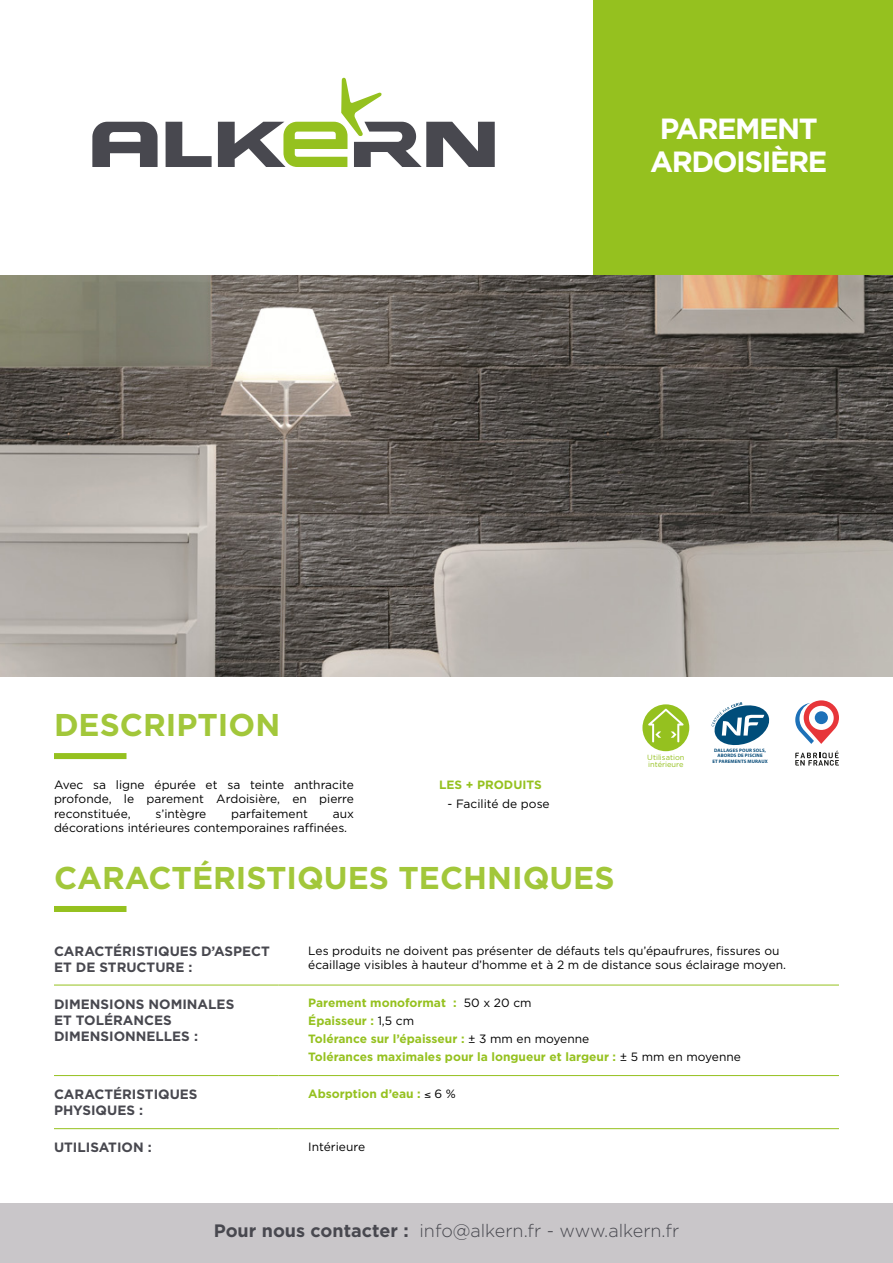
<style>
.page{position:relative;width:893px;height:1263px;background:#fff}
.page>*{position:absolute;margin:0;border:0;box-sizing:border-box;transform-origin:0 0}
.t1{font:700 31.5px "Gotham";color:#a2c73a}
.t2{font:700 29.25px/33px "Gotham";letter-spacing:-.05em;color:#fff;text-align:center}
.t3{font:300 18px "Gotham";color:#48484f}
.t4{font:700 13.5px/16.2px "Gotham";color:#48484f}
.t5{font:12px/14.4px "Gotham";color:#000}
.t6{font:700 12px/17.7px "Gotham";color:#95c11f}
.t7{font:7.5px/7.2px "Gotham";color:#95c11f}
.t8{font:700 4.95px/5.8px "Myriad Pro";letter-spacing:.02em;color:#0b4e7b;text-align:center}
.s1{font-weight:400;color:#000}
.s2{color:#000}
.s3{font-weight:700}
</style>
<div class="page">
<div style="left:0;top:1203px;width:893px;height:60px;background:#c9c6c9"></div>
<div style="left:594px;top:0;width:299px;height:276px;background:#95c11f"></div>
<svg style="left:166px;top:122px;width:46px;height:45px"></svg>
<svg style="left:218px;top:78px;width:277px;height:89px"></svg>
<svg style="left:92px;top:122px;width:66px;height:45px"></svg>
<hr style="left:54px;top:985px;width:225px;height:1px;background:#95c11f">
<hr style="left:54px;top:1075px;width:225px;height:1px;background:#95c11f">
<hr style="left:54px;top:1128px;width:225px;height:1px;background:#95c11f">
<hr style="left:279px;top:985px;width:560px;height:1px;background:#95c11f">
<hr style="left:279px;top:1075px;width:560px;height:1px;background:#95c11f">
<hr style="left:279px;top:1128px;width:560px;height:1px;background:#95c11f">
<div style="left:54px;top:753px;width:72px;height:6px;background:#95c11f"></div>
<img style="left:0;top:276px;width:893px;height:401px">
<svg style="left:711px;top:702px;width:59px;height:44px"></svg>
<svg style="left:795px;top:751px;width:44px;height:15px"></svg>
<svg style="left:795px;top:700px;width:44px;height:44px"></svg>
<div style="left:815px;top:711px;width:13px;height:13px;background:#1d71b8;border-radius:50%"></div>
<div style="left:642px;top:704px;width:47px;height:47px;background:#95c11f;border-radius:50%"></div>
<svg style="left:648px;top:709px;width:36px;height:33px"></svg>
<div style="left:54px;top:906px;width:72px;height:6px;background:#95c11f"></div>
<h2 class="t2" style="left:650px;top:112px;width:179px">PAREMENT<br>ARDOISIÈRE</h2>
<h1 class="t1" style="left:54px;top:704px;width:228px">DESCRIPTION</h1>
<p class="t5" style="left:54px;top:777px;width:301px;text-align:justify">Avec sa ligne épurée et sa teinte anthracite profonde, le parement Ardoisière, en pierre reconstituée,</p>
<p class="t5" style="left:155px;top:806px;width:52px">s’intègre</p>
<p class="t5" style="left:231px;top:806px;width:78px">parfaitement</p>
<p class="t5" style="left:54px;top:806px;width:301px;text-indent:279px">aux décorations intérieures contemporaines raffinées.</p>
<p class="t6" style="left:439px;top:776px;width:104px">LES + PRODUITS</p>
<p class="t5" style="left:448px;top:796px;width:104px">- Facilité de pose</p>
<h1 class="t1" style="left:54px;top:857px;width:562px">CARACTÉRISTIQUES TECHNIQUES</h1>
<p class="t7" style="left:647px;top:753px;width:39px">Utilisation intérieure</p>
<p class="t8" style="left:712px;top:747px;width:57px">DALLAGES POUR SOLS,<br>ABORDS DE PISCINE<br>ET PAREMENTS MURAUX</p>
<p class="t4" style="left:54px;top:943px;width:217px">CARACTÉRISTIQUES D’ASPECT<br>ET DE STRUCTURE :</p>
<p class="t5" style="left:308px;top:943px;width:479px">Les produits ne doivent pas présenter de défauts tels qu’épaufrures, fissures ou écaillage visibles à hauteur d’homme et à 2 m de distance sous éclairage moyen.</p>
<p class="t4" style="left:54px;top:996px;width:182px">DIMENSIONS NOMINALES<br>ET TOLÉRANCES<br>DIMENSIONNELLES :</p>
<p class="t6" style="left:308px;top:994px;width:434px">Parement monoformat : <span class="s1">50 x 20 cm<br></span>Épaisseur : <span class="s1">1,5 cm<br></span>Tolérance sur l’épaisseur : <span class="s1">± 3 mm en moyenne<br></span>Tolérances maximales pour la longueur et largeur : <span class="s1">± 5 mm en moyenne</span></p>
<p class="t4" style="left:54px;top:1086px;width:145px">CARACTÉRISTIQUES<br>PHYSIQUES :</p>
<p class="t6" style="left:308px;top:1085px;width:149px">Absorption d’eau : <span class="s2">≤</span> <span class="s1">6 %</span></p>
<p class="t4" style="left:54px;top:1139px;width:99px">UTILISATION :</p>
<p class="t5" style="left:308px;top:1139px;width:58px">Intérieure</p>
<h3 class="t3" style="left:214px;top:1220px;width:467px"><span class="s3">Pour nous contacter :</span> info@alkern.fr - www.alkern.fr</h3>
</div>
